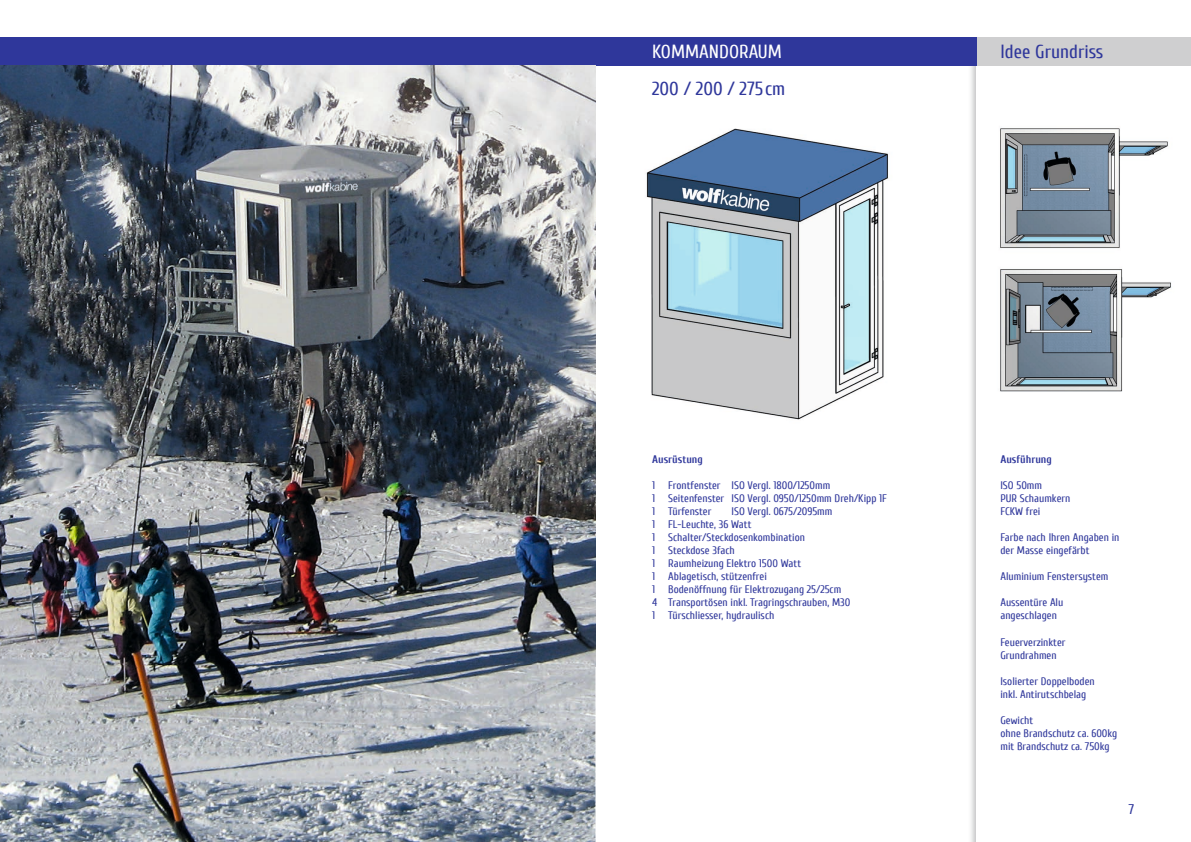
<style>
.page{position:relative;width:1191px;height:842px;background:#fff}
.page>*{position:absolute;margin:0;border:0;box-sizing:border-box;transform-origin:0 0}
.t1{font:19px "Cuprum";color:#2f379b}
.t2{font:19px "Cuprum";color:#fff}
.t3{font:14px "Cuprum";color:#2f379b}
.t4{font:11px/13px "Cuprum";color:#2f379b}
.t5{font:700 11px "Cuprum";color:#2f379b}
</style>
<div class="page">
<img style="left:968px;top:65px;width:8px;height:777px">
<div style="left:976px;top:37px;width:215px;height:28px;background:#cfcfd0"></div>
<div style="left:0;top:37px;width:977px;height:28px;background:#2f379b"></div>
<img style="left:1000px;top:269px;width:171px;height:123px">
<img style="left:1000px;top:128px;width:168px;height:121px">
<img style="left:646px;top:128px;width:242px;height:292px">
<img style="left:0;top:65px;width:595px;height:777px">
<svg style="left:58px;top:804px;width:5px;height:10px"></svg>
<h1 class="t2" style="left:652px;top:41px;width:131px">KOMMANDORAUM</h1>
<h1 class="t1" style="left:652px;top:78px;width:135px">200 / 200 / 275cm</h1>
<h1 class="t1" style="left:1000px;top:41px;width:104px">Idee Grundriss</h1>
<p class="t5" style="left:652px;top:454px;width:52px">Ausrüstung</p>
<p class="t4" style="left:652px;top:479px;width:236px">1 Frontfenster ISO Vergl. 1800/1250mm<br>1 Seitenfenster ISO Vergl. 0950/1250mm Dreh/Kipp 1F<br>1 Türfenster</p>
<p class="t4" style="left:652px;top:505px;width:200px;text-indent:79px">ISO Vergl. 0675/2095mm<br>1 FL-Leuchte, 36 Watt<br>1 Schalter/Steckdosenkombination<br>1 Steckdose 3fach<br>1 Raumheizung Elektro 1500 Watt<br>1 Ablagetisch, stützenfrei<br>1 Bodenöffnung für Elektrozugang 25/25cm<br>4 Transportösen inkl. Tragringschrauben, M30<br>1 Türschliesser, hydraulisch</p>
<p class="t5" style="left:1000px;top:454px;width:53px">Ausführung</p>
<p class="t4" style="left:1000px;top:479px;width:72px">ISO 50mm<br>PUR Schaumkern<br>FCKW frei</p>
<p class="t4" style="left:1000px;top:531px;width:121px">Farbe nach Ihren Angaben in der Masse eingefärbt</p>
<p class="t4" style="left:1000px;top:570px;width:109px">Aluminium Fenstersystem</p>
<p class="t4" style="left:1000px;top:596px;width:64px">Aussentüre Alu angeschlagen</p>
<p class="t4" style="left:1000px;top:635px;width:67px">Feuerverzinkter<br>Grundrahmen</p>
<p class="t4" style="left:1000px;top:674px;width:96px">Isolierter Doppelboden inkl. Antirutschbelag</p>
<p class="t4" style="left:1000px;top:713px;width:118px">Gewicht<br>ohne Brandschutz ca. 600kg mit Brandschutz ca. 750kg</p>
<p class="t3" style="left:1128px;top:801px;width:7px">7</p>
</div>
